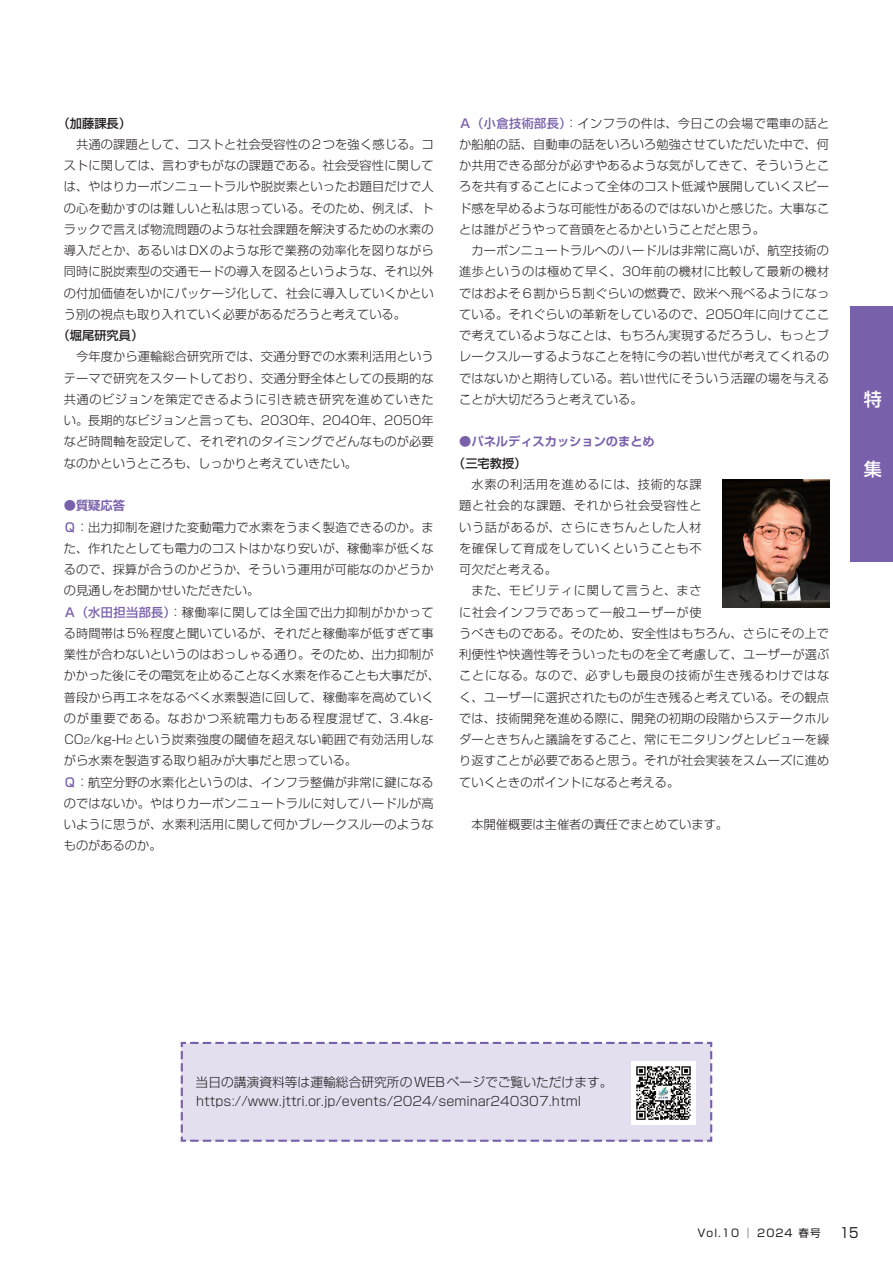
<style>
.page{position:relative;width:893px;height:1263px;background:#fff}
.page>*{position:absolute;margin:0;border:0;box-sizing:border-box;transform-origin:0 0}
.t1{font:500 18px "Shin Go Pr 6 N";color:#fff}
.t2{font:13.8px "Shin Go Pr 6 N";color:#231f20;scale:.9 1}
.t3{font:300 12.75px/19.2px "Shin Go Pr 6 N";color:#231f20}
.t4{font:300 12.15px/21.3px "Shin Go Pr 6 N";letter-spacing:.01em;color:#231f20;text-align:justify}
.t5{font:700 12.15px "Shin Go Pr 6 N De";color:#7960aa}
.t6{font:500 12.15px "Shin Go Pr 6 N";color:#231f20}
.t7{font:10.65px "Shin Go Pr 6 N";letter-spacing:.1em;color:#231f20}
.s1{font-weight:500;color:#7960aa}
.s2{font-size:8.55px}
</style>
<div class="page">
<img style="left:723px;top:480px;width:106px;height:127px">
<div style="left:180px;top:1041px;width:533px;height:101px;background:#e3dfef"></div>
<img style="left:631px;top:1061px;width:64px;height:64px">
<div style="left:850px;top:306px;width:43px;height:255px;background:#7960aa"></div>
<p class="t6" style="left:58px;top:113px;width:75px">（加藤課長）</p>
<p class="t4" style="left:64px;top:132px;width:372px;text-indent:12px">共通の課題として、コストと社会受容性の２つを強く感じる。コストに関しては、言わずもがなの課題である。社会受容性に関しては、やはりカーボンニュートラルや脱炭素といったお題目だけで人の心を動かすのは難しいと私は思っている。そのため、例えば、トラックで言えば物流問題のような社会課題を解決するための水素の導入だとか、あるいはDXのような形で業務の効率化を図りながら同時に脱炭素型の交通モードの導入を図るというような、それ以外の付加価値をいかにパッケージ化して、社会に導入していくかという別の視点も取り入れていく必要があるだろうと考えている。</p>
<p class="t6" style="left:58px;top:326px;width:87px">（堀尾研究員）</p>
<p class="t4" style="left:64px;top:345px;width:372px;text-indent:12px">今年度から運輸総合研究所では、交通分野での水素利活用というテーマで研究をスタートしており、交通分野全体としての長期的な共通のビジョンを策定できるように引き続き研究を進めていきたい。長期的なビジョンと言っても、2030年、2040年、2050年など時間軸を設定して、それぞれのタイミングでどんなものが必要なのかというところも、しっかりと考えていきたい。</p>
<p class="t5" style="left:64px;top:496px;width:63px">●質疑応答</p>
<p class="t4" style="left:64px;top:515px;width:378px;text-align:left"><span class="s1">Ｑ</span>：出力抑制を避けた変動電力で水素をうまく製造できるのか。また、作れたとしても電力のコストはかなり安いが、稼働率が低くなるので、採算が合うのかどうか、そういう運用が可能なのかどうかの見通しをお聞かせいただきたい。<br><span class="s1">Ａ（水田担当部長）</span>：稼働率に関しては全国で出力抑制がかかってる時間帯は5%程度と聞いているが、それだと稼働率が低すぎて事業性が合わないというのはおっしゃる通り。そのため、出力抑制がかかった後にその電気を止めることなく水素を作ることも大事だが、普段から再エネをなるべく水素製造に回して、稼働率を高めていくのが重要である。なおかつ系統電力もある程度混ぜて、3.4kg-<br>CO<span class="s2">2</span>/kg-H<span class="s2">2</span> という炭素強度の閾値を超えない範囲で有効活用しながら水素を製造する取り組みが大事だと思っている。<br><span class="s1">Ｑ</span>：航空分野の水素化というのは、インフラ整備が非常に鍵になるのではないか。やはりカーボンニュートラルに対してハードルが高いように思うが、水素利活用に関して何かブレークスルーのようなものがあるのか。</p>
<p class="t4" style="left:459px;top:111px;width:372px"><span class="s1">Ａ（小倉技術部長）</span>：インフラの件は、今日この会場で電車の話とか船舶の話、自動車の話をいろいろ勉強させていただいた中で、何か共用できる部分が必ずやあるような気がしてきて、そういうところを共有することによって全体のコスト低減や展開していくスピード感を早めるような可能性があるのではないかと感じた。大事なことは誰がどうやって音頭をとるかということだと思う。</p>
<p class="t4" style="left:459px;top:239px;width:372px;text-indent:12px">カーボンニュートラルへのハードルは非常に高いが、航空技術の進歩というのは極めて早く、30年前の機材に比較して最新の機材ではおよそ６割から５割ぐらいの燃費で、欧米へ飛べるようになっている。それぐらいの革新をしているので、2050年に向けてここで考えているようなことは、もちろん実現するだろうし、もっとブレークスルーするようなことを特に今の若い世代が考えてくれるのではないかと期待している。若い世代にそういう活躍の場を与えることが大切だろうと考えている。</p>
<p class="t5" style="left:459px;top:432px;width:197px">●パネルディスカッションのまとめ</p>
<p class="t6" style="left:453px;top:453px;width:75px">（三宅教授）</p>
<p class="t4" style="left:459px;top:473px;width:244px;text-indent:12px">水素の利活用を進めるには、技術的な課題と社会的な課題、それから社会受容性という話があるが、さらにきちんとした人材を確保して育成をしていくということも不可欠だと考える。</p>
<p class="t4" style="left:459px;top:579px;width:372px;text-align:left;text-indent:12px">また、モビリティに関して言うと、まさ<br>に社会インフラであって一般ユーザーが使<br>うべきものである。そのため、安全性はもちろん、さらにその上で利便性や快適性等そういったものを全て考慮して、ユーザーが選ぶことになる。なので、必ずしも最良の技術が生き残るわけではなく、ユーザーに選択されたものが生き残ると考えている。その観点では、技術開発を進める際に、開発の初期の段階からステークホルダーときちんと議論をすること、常にモニタリングとレビューを繰り返すことが必要であると思う。それが社会実装をスムーズに進めていくときのポイントになると考える。</p>
<p class="t4" style="left:471px;top:813px;width:258px">本開催概要は主催者の責任でまとめています。</p>
<h1 class="t1" style="left:864px;top:384px;width:19px">特</h1>
<h1 class="t1" style="left:864px;top:454px;width:19px">集</h1>
<p class="t3" style="left:196px;top:1071px;width:419px">当日の講演資料等は運輸総合研究所のWEBページでご覧いただけます。https://www.jttri.or.jp/events/2024/seminar240307.html</p>
<p class="t7" style="left:697px;top:1224px;width:125px">Vol.10 │ 2024 春号</p>
<p class="t2" style="left:840px;top:1221px;width:22px">15</p>
</div>
